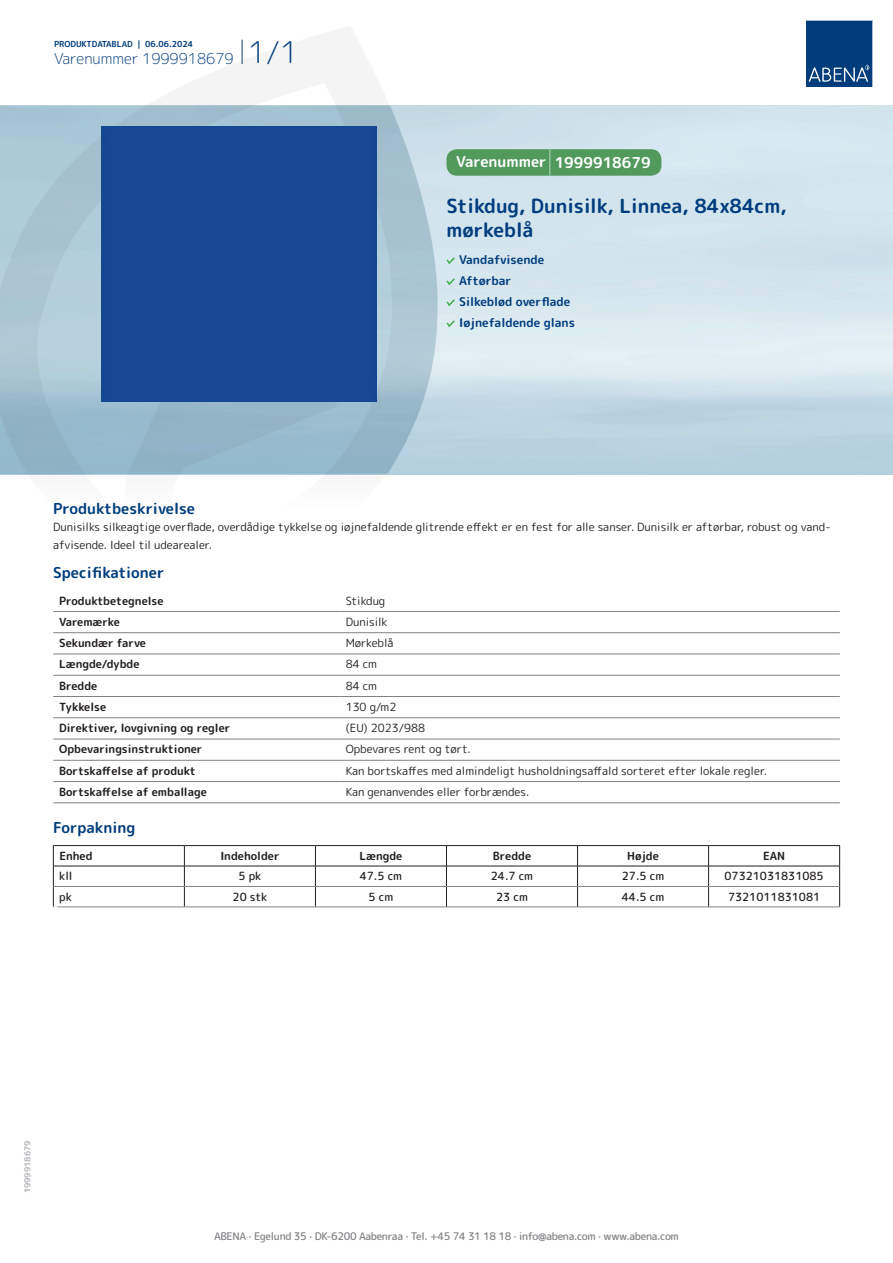
<style>
.page{position:relative;width:893px;height:1263px;background:#fff}
.page>*{position:absolute;margin:0;border:0;box-sizing:border-box;transform-origin:0 0}
.t1{font:700 19.5px/24px "Rounded Mplus 1 c";color:#013d7d}
.t2{font:700 15px "Rounded Mplus 1 c";color:#013d7d}
.t3{font:300 15px "Rounded Mplus 1 c";color:#013d7d}
.t4{font:700 15px "Rounded Mplus 1 c";color:#fff}
.t5{font:700 12px/21px "Rounded Mplus 1 c";color:#013d7d}
.t6{font:11.25px/18px "Rounded Mplus 1 c";color:#231f20}
.t7{font:700 11.25px "Rounded Mplus 1 c";color:#231f20}
.t8{font:500 11.25px "Rounded Mplus 1 c";color:#231f20}
.t9{font:500 10.5px "Rounded Mplus 1 c";letter-spacing:-.03em;color:#808285}
.t10{font:700 10.5px "Rounded Mplus 1 c";color:#fff}
.t11{font:700 8.25px "Rounded Mplus 1 c";color:#013d7d}
.t12{font:700 8.25px "Rounded Mplus 1 c";color:#b2b3b7}
.s1{font-size:30px}
.s2{font-size:25.5px}
</style>
<div class="page">
<svg style="left:0;top:26px;width:439px;height:449px"></svg>
<svg style="left:0;top:106px;width:438px;height:368px;background:#a3c2d1"></svg>
<svg style="left:242px;top:40px;width:1px;height:24px"></svg>
<svg style="left:806px;top:20px;width:67px;height:67px;background:#144b86"></svg>
<div style="left:101px;top:127px;width:276px;height:275px;background:#174891"></div>
<hr style="left:53px;top:611px;width:287px;height:1px;background:#808285">
<hr style="left:340px;top:611px;width:500px;height:1px;background:#808285">
<hr style="left:53px;top:632px;width:287px;height:1px;background:#808285">
<hr style="left:340px;top:632px;width:500px;height:1px;background:#808285">
<hr style="left:53px;top:654px;width:287px;height:1px;background:#808285">
<hr style="left:340px;top:654px;width:500px;height:1px;background:#808285">
<hr style="left:53px;top:675px;width:287px;height:1px;background:#808285">
<hr style="left:340px;top:675px;width:500px;height:1px;background:#808285">
<hr style="left:53px;top:696px;width:287px;height:1px;background:#808285">
<hr style="left:340px;top:696px;width:500px;height:1px;background:#808285">
<hr style="left:53px;top:717px;width:287px;height:1px;background:#808285">
<hr style="left:340px;top:717px;width:500px;height:1px;background:#808285">
<hr style="left:53px;top:739px;width:287px;height:1px;background:#808285">
<hr style="left:340px;top:739px;width:500px;height:1px;background:#808285">
<hr style="left:53px;top:760px;width:287px;height:1px;background:#808285">
<hr style="left:340px;top:760px;width:500px;height:1px;background:#808285">
<hr style="left:53px;top:781px;width:287px;height:1px;background:#808285">
<hr style="left:340px;top:781px;width:500px;height:1px;background:#808285">
<hr style="left:53px;top:802px;width:287px;height:1px;background:#808285">
<hr style="left:340px;top:802px;width:500px;height:1px;background:#808285">
<hr style="left:53px;top:845px;width:131px;height:1px;background:#231f20">
<hr style="left:184px;top:845px;width:131px;height:1px;background:#231f20">
<hr style="left:315px;top:845px;width:131px;height:1px;background:#231f20">
<hr style="left:446px;top:845px;width:131px;height:1px;background:#231f20">
<hr style="left:577px;top:845px;width:132px;height:1px;background:#231f20">
<hr style="left:709px;top:845px;width:131px;height:1px;background:#231f20">
<hr style="left:53px;top:866px;width:131px;height:1px;background:#231f20">
<hr style="left:184px;top:866px;width:131px;height:1px;background:#231f20">
<hr style="left:315px;top:866px;width:131px;height:1px;background:#231f20">
<hr style="left:446px;top:866px;width:131px;height:1px;background:#231f20">
<hr style="left:577px;top:866px;width:132px;height:1px;background:#231f20">
<hr style="left:709px;top:866px;width:131px;height:1px;background:#231f20">
<svg style="left:53px;top:846px;width:1px;height:61px"></svg>
<svg style="left:184px;top:846px;width:1px;height:61px"></svg>
<svg style="left:315px;top:846px;width:1px;height:61px"></svg>
<svg style="left:446px;top:846px;width:1px;height:61px"></svg>
<svg style="left:577px;top:846px;width:1px;height:61px"></svg>
<svg style="left:708px;top:846px;width:1px;height:61px"></svg>
<svg style="left:839px;top:846px;width:1px;height:61px"></svg>
<hr style="left:54px;top:886px;width:130px;height:1px;background:#808285">
<hr style="left:184px;top:886px;width:131px;height:1px;background:#808285">
<hr style="left:315px;top:886px;width:131px;height:1px;background:#808285">
<hr style="left:446px;top:886px;width:131px;height:1px;background:#808285">
<hr style="left:577px;top:886px;width:132px;height:1px;background:#808285">
<hr style="left:709px;top:886px;width:130px;height:1px;background:#808285">
<hr style="left:53px;top:907px;width:131px;height:1px;background:#808285">
<hr style="left:184px;top:907px;width:131px;height:1px;background:#808285">
<hr style="left:315px;top:907px;width:131px;height:1px;background:#808285">
<hr style="left:446px;top:907px;width:131px;height:1px;background:#808285">
<hr style="left:577px;top:907px;width:132px;height:1px;background:#808285">
<hr style="left:709px;top:907px;width:131px;height:1px;background:#808285">
<svg style="left:446px;top:257px;width:9px;height:7px"></svg>
<svg style="left:446px;top:278px;width:9px;height:7px"></svg>
<svg style="left:446px;top:299px;width:9px;height:7px"></svg>
<svg style="left:446px;top:320px;width:9px;height:7px"></svg>
<div style="left:446px;top:149px;width:215px;height:27px;background:#52995c;border-radius:10px"></div>
<p class="t11" style="left:54px;top:38px;width:141px">PRODUKTDATABLAD | 06.06.2024</p>
<h2 class="t3" style="left:54px;top:48px;width:246px">Varenummer 1999918679 <span class="s1">1/1</span></h2>
<h2 class="t4" style="left:456px;top:152px;width:196px">Varenummer <span class="s2">|</span> 1999918679</h2>
<h1 class="t1" style="left:446px;top:194px;width:342px">Stikdug, Dunisilk, Linnea, 84x84cm, mørkeblå</h1>
<p class="t5" style="left:459px;top:249px;width:117px">Vandafvisende<br>Aftørbar<br>Silkeblød overflade<br>Iøjnefaldende glans</p>
<h2 class="t2" style="left:53px;top:498px;width:143px">Produktbeskrivelse</h2>
<p class="t6" style="left:53px;top:517px;width:779px">Dunisilks silkeagtige overflade, overdådige tykkelse og iøjnefaldende glitrende effekt er en fest for alle sanser. Dunisilk er aftørbar, robust og vand&shy;afvisende. Ideel til udearealer.</p>
<h2 class="t2" style="left:53px;top:562px;width:113px">Specifikationer</h2>
<p class="t7" style="left:59px;top:592px;width:106px">Produktbetegnelse</p>
<p class="t6" style="left:346px;top:591px;width:41px">Stikdug</p>
<p class="t7" style="left:59px;top:614px;width:62px">Varemærke</p>
<p class="t6" style="left:346px;top:613px;width:43px">Dunisilk</p>
<p class="t7" style="left:59px;top:635px;width:88px">Sekundær farve</p>
<p class="t6" style="left:346px;top:634px;width:49px">Mørkeblå</p>
<p class="t7" style="left:59px;top:656px;width:82px">Længde/dybde</p>
<p class="t6" style="left:346px;top:655px;width:33px">84 cm</p>
<p class="t7" style="left:59px;top:678px;width:40px">Bredde</p>
<p class="t6" style="left:346px;top:676px;width:33px">84 cm</p>
<p class="t7" style="left:59px;top:699px;width:49px">Tykkelse</p>
<p class="t6" style="left:346px;top:698px;width:52px">130 g/m2</p>
<p class="t7" style="left:59px;top:720px;width:173px">Direktiver, lovgivning og regler</p>
<p class="t6" style="left:346px;top:719px;width:81px">(EU) 2023/988</p>
<p class="t7" style="left:59px;top:741px;width:145px">Opbevaringsinstruktioner</p>
<p class="t6" style="left:346px;top:740px;width:127px">Opbevares rent og tørt.</p>
<p class="t7" style="left:59px;top:763px;width:138px">Bortskaffelse af produkt</p>
<p class="t6" style="left:346px;top:762px;width:423px">Kan bortskaffes med almindeligt husholdningsaffald sorteret efter lokale regler.</p>
<p class="t7" style="left:59px;top:784px;width:149px">Bortskaffelse af emballage</p>
<p class="t6" style="left:346px;top:783px;width:185px">Kan genanvendes eller forbrændes.</p>
<h2 class="t2" style="left:53px;top:817px;width:84px">Forpakning</h2>
<p class="t7" style="left:59px;top:848px;width:35px">Enhed</p>
<p class="t7" style="left:220px;top:848px;width:61px">Indeholder</p>
<p class="t7" style="left:359px;top:848px;width:44px">Længde</p>
<p class="t7" style="left:493px;top:848px;width:40px">Bredde</p>
<p class="t7" style="left:627px;top:848px;width:33px">Højde</p>
<p class="t7" style="left:763px;top:848px;width:24px">EAN</p>
<p class="t8" style="left:59px;top:868px;width:15px">kll</p>
<p class="t8" style="left:238px;top:868px;width:24px">5 pk</p>
<p class="t8" style="left:360px;top:868px;width:44px">47.5 cm</p>
<p class="t8" style="left:491px;top:868px;width:44px">24.7 cm</p>
<p class="t8" style="left:622px;top:868px;width:44px">27.5 cm</p>
<p class="t8" style="left:724px;top:868px;width:101px">07321031831085</p>
<p class="t8" style="left:59px;top:889px;width:14px">pk</p>
<p class="t8" style="left:233px;top:889px;width:36px">20 stk</p>
<p class="t8" style="left:369px;top:889px;width:26px">5 cm</p>
<p class="t8" style="left:496px;top:889px;width:33px">23 cm</p>
<p class="t8" style="left:622px;top:889px;width:44px">44.5 cm</p>
<p class="t8" style="left:728px;top:889px;width:94px">7321011831081</p>
<p class="t10" style="left:53px;top:902px;width:7px">*</p>
<p class="t12" style="left:22px;top:1193px;width:54px;rotate:-90deg">1999918679</p>
<p class="t9" style="left:214px;top:1229px;width:466px">ABENA · Egelund 35 · DK-6200 Aabenraa · Tel. +45 74 31 18 18 · info@abena.com · www.abena.com</p>
</div>
